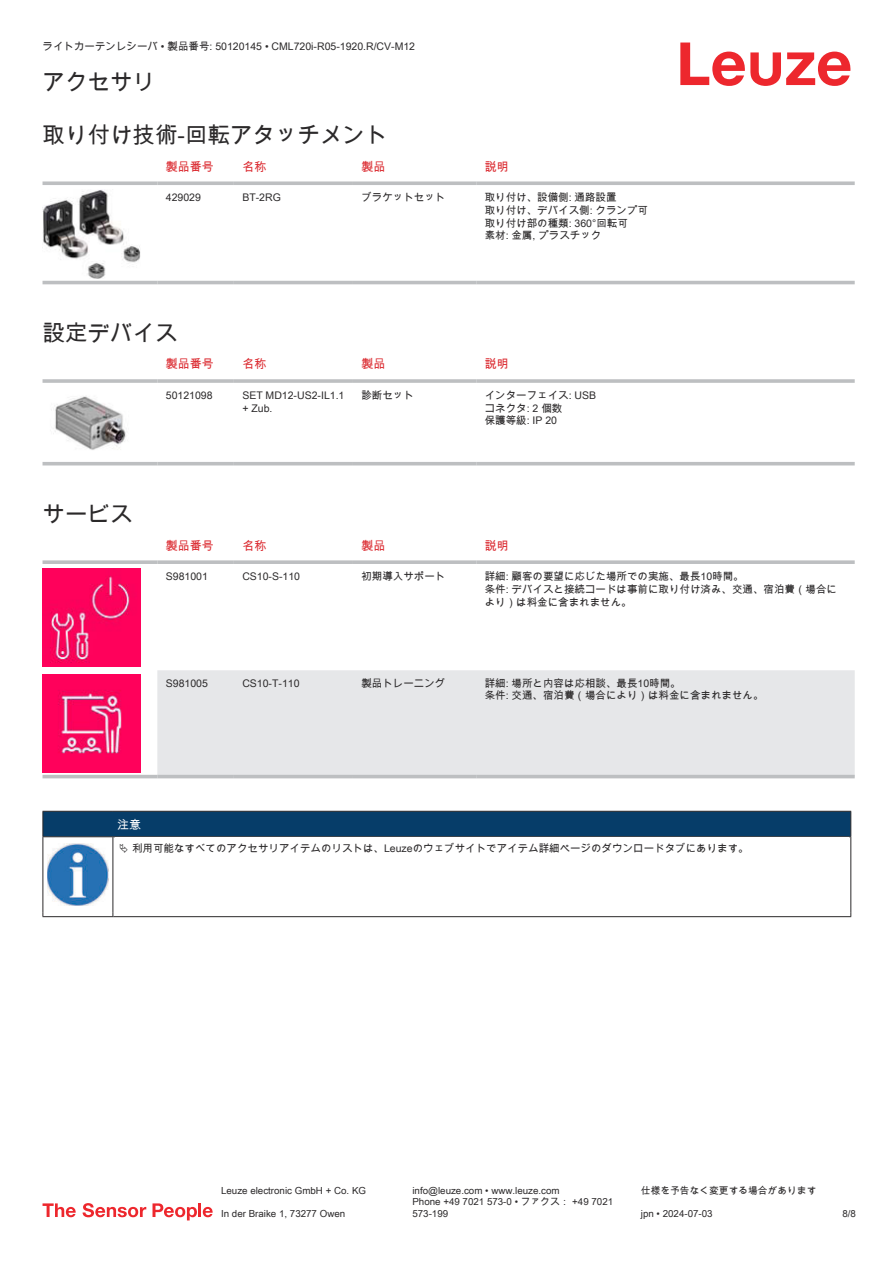
<style>
.page{position:relative;width:893px;height:1263px;background:#fff}
.page>*{position:absolute;margin:0;border:0;box-sizing:border-box;transform-origin:0 0}
.t1{font:22.5px "Arial Unicode MS";color:#2b292a}
.t2{font:12px "Arial Unicode MS";color:#db2a30}
.t3{font:12px "Arial Unicode MS";color:#fff}
.t4{font:10.5px/12.6px "Arial Unicode MS";color:#2b292a}
.t5{font:9.75px/11.7px "Arial Unicode MS";color:#2b292a}
</style>
<div class="page">
<svg style="left:680px;top:43px;width:170px;height:43px"></svg>
<svg style="left:43px;top:252px;width:812px;height:33px"></svg>
<svg style="left:43px;top:181px;width:114px;height:4px"></svg>
<svg style="left:157px;top:181px;width:77px;height:4px"></svg>
<svg style="left:234px;top:181px;width:119px;height:4px"></svg>
<svg style="left:353px;top:181px;width:123px;height:4px"></svg>
<svg style="left:476px;top:181px;width:379px;height:4px;background:#c4c6c8"></svg>
<hr style="left:43px;top:281px;width:114px;height:3px;background:#bdbfc1">
<hr style="left:157px;top:281px;width:77px;height:3px;background:#bdbfc1">
<hr style="left:234px;top:281px;width:119px;height:3px;background:#bdbfc1">
<hr style="left:353px;top:281px;width:123px;height:3px;background:#bdbfc1">
<hr style="left:476px;top:281px;width:379px;height:3px;background:#bdbfc1">
<img style="left:43px;top:190px;width:97px;height:88px">
<svg style="left:43px;top:465px;width:812px;height:1px"></svg>
<hr style="left:43px;top:379px;width:114px;height:4px;background:#bdbfc1">
<hr style="left:157px;top:379px;width:77px;height:4px;background:#c8cacb">
<hr style="left:234px;top:379px;width:119px;height:4px;background:#c3c5c6">
<hr style="left:353px;top:379px;width:123px;height:4px;background:#bdbfc1">
<hr style="left:476px;top:379px;width:379px;height:4px;background:#c8cacb">
<hr style="left:43px;top:462px;width:114px;height:3px;background:#bdbfc1">
<hr style="left:157px;top:462px;width:77px;height:3px;background:#bdbfc1">
<hr style="left:234px;top:462px;width:119px;height:3px;background:#bdbfc1">
<hr style="left:353px;top:462px;width:123px;height:3px;background:#bdbfc1">
<hr style="left:476px;top:462px;width:379px;height:3px;background:#bdbfc1">
<img style="left:53px;top:396px;width:73px;height:54px">
<svg style="left:43px;top:568px;width:812px;height:211px"></svg>
<div style="left:157px;top:670px;width:698px;height:105px;background:#e6e7e9"></div>
<svg style="left:43px;top:560px;width:114px;height:4px"></svg>
<svg style="left:157px;top:560px;width:77px;height:4px"></svg>
<svg style="left:234px;top:560px;width:119px;height:4px"></svg>
<svg style="left:353px;top:560px;width:123px;height:4px"></svg>
<svg style="left:476px;top:560px;width:379px;height:4px;background:#c3c5c7"></svg>
<hr style="left:43px;top:775px;width:114px;height:3px;background:#bdbfc1">
<hr style="left:157px;top:775px;width:77px;height:3px;background:#bdbfc1">
<hr style="left:234px;top:775px;width:119px;height:3px;background:#bdbfc1">
<hr style="left:353px;top:775px;width:123px;height:3px;background:#bdbfc1">
<hr style="left:476px;top:775px;width:379px;height:3px;background:#bdbfc1">
<img style="left:43px;top:568px;width:97px;height:98px">
<img style="left:43px;top:674px;width:97px;height:98px">
<div style="left:43px;top:811px;width:808px;height:26px;background:#063d69"></div>
<hr style="left:113px;top:836px;width:738px;height:1px;background:#2b292a">
<hr style="left:43px;top:837px;width:1px;height:75px;background:#2b292a">
<hr style="left:113px;top:837px;width:1px;height:75px;background:#2b292a">
<hr style="left:850px;top:837px;width:1px;height:75px;background:#2b292a">
<hr style="left:43px;top:916px;width:70px;height:1px;background:#2b292a">
<hr style="left:113px;top:916px;width:738px;height:1px;background:#2b292a">
<img style="left:47px;top:843px;width:61px;height:63px">
<svg style="left:43px;top:1203px;width:33px;height:14px"></svg>
<svg style="left:83px;top:1203px;width:63px;height:14px"></svg>
<svg style="left:153px;top:1203px;width:44px;height:17px"></svg>
<hr style="left:198px;top:1203px;width:3px;height:14px;background:#ed272d">
<svg style="left:203px;top:1207px;width:10px;height:10px"></svg>
<p class="t4" style="left:43px;top:40px;width:374px">ライトカーテンレシーバ • 製品番号: 50120145 • CML720i-R05-1920.R/CV-M12</p>
<h1 class="t1" style="left:43px;top:66px;width:114px">アクセサリ</h1>
<h1 class="t1" style="left:43px;top:119px;width:346px">取り付け技術-回転アタッチメント</h1>
<p class="t2" style="left:166px;top:158px;width:49px">製品番号</p>
<p class="t2" style="left:242px;top:158px;width:25px">名称</p>
<p class="t2" style="left:361px;top:158px;width:25px">製品</p>
<p class="t2" style="left:485px;top:158px;width:25px">説明</p>
<p class="t4" style="left:166px;top:191px;width:37px">429029</p>
<p class="t4" style="left:242px;top:191px;width:40px">BT-2RG</p>
<p class="t4" style="left:361px;top:191px;width:85px">ブラケットセット</p>
<p class="t4" style="left:485px;top:191px;width:165px">取り付け、設備側: 通路設置<br>取り付け、デバイス側: クランプ可取り付け部の種類: 360°回転可<br>素材: 金属, プラスチック</p>
<h1 class="t1" style="left:43px;top:317px;width:136px">設定デバイス</h1>
<p class="t2" style="left:166px;top:355px;width:49px">製品番号</p>
<p class="t2" style="left:242px;top:355px;width:25px">名称</p>
<p class="t2" style="left:361px;top:355px;width:25px">製品</p>
<p class="t2" style="left:485px;top:355px;width:25px">説明</p>
<p class="t4" style="left:166px;top:389px;width:48px">50121098</p>
<p class="t4" style="left:242px;top:389px;width:104px">SET MD12-US2- IL1.1 + Zub.</p>
<p class="t4" style="left:361px;top:389px;width:54px">診断セット</p>
<p class="t4" style="left:485px;top:389px;width:113px">インターフェイス: USBコネクタ: 2 個数<br>保護等級: IP 20</p>
<h1 class="t1" style="left:43px;top:498px;width:91px">サービス</h1>
<p class="t2" style="left:166px;top:537px;width:49px">製品番号</p>
<p class="t2" style="left:242px;top:537px;width:25px">名称</p>
<p class="t2" style="left:361px;top:537px;width:25px">製品</p>
<p class="t2" style="left:485px;top:537px;width:25px">説明</p>
<p class="t4" style="left:166px;top:570px;width:44px">S981001</p>
<p class="t4" style="left:242px;top:570px;width:59px">CS10-S-110</p>
<p class="t4" style="left:361px;top:570px;width:85px">初期導入サポート</p>
<p class="t4" style="left:485px;top:570px;width:354px">詳細: 顧客の要望に応じた場所での実施、最長10時間。<br>条件: デバイスと接続コードは事前に取り付け済み、交通、宿泊費（場合により） は料金に含まれません。</p>
<p class="t4" style="left:166px;top:676px;width:44px">S981005</p>
<p class="t4" style="left:242px;top:676px;width:59px">CS10-T-110</p>
<p class="t4" style="left:361px;top:676px;width:85px">製品トレーニング</p>
<p class="t4" style="left:485px;top:676px;width:280px">詳細: 場所と内容は応相談、最長10時間。<br>条件: 交通、宿泊費（場合により）は料金に含まれません。</p>
<p class="t3" style="left:117px;top:816px;width:25px">注意</p>
<p class="t4" style="left:132px;top:841px;width:618px">利用可能なすべてのアクセサリアイテムのリストは、Leuzeのウェブサイトでアイテム詳細ページのダウンロードタブにあります。</p>
<p class="t5" style="left:221px;top:1184px;width:146px">Leuze electronic GmbH + Co. KG</p>
<p class="t5" style="left:412px;top:1184px;width:149px">info@leuze.com • www.leuze.com</p>
<p class="t5" style="left:641px;top:1184px;width:177px">仕様を予告なく変更する場合があります</p>
<p class="t5" style="left:221px;top:1207px;width:126px">In der Braike 1, 73277 Owen</p>
<p class="t5" style="left:412px;top:1196px;width:202px">Phone +49 7021 573-0 • ファクス： +49 7021<br>573-199</p>
<p class="t5" style="left:641px;top:1207px;width:73px">jpn • 2024-07-03</p>
<p class="t5" style="left:842px;top:1207px;width:15px">8/8</p>
</div>
